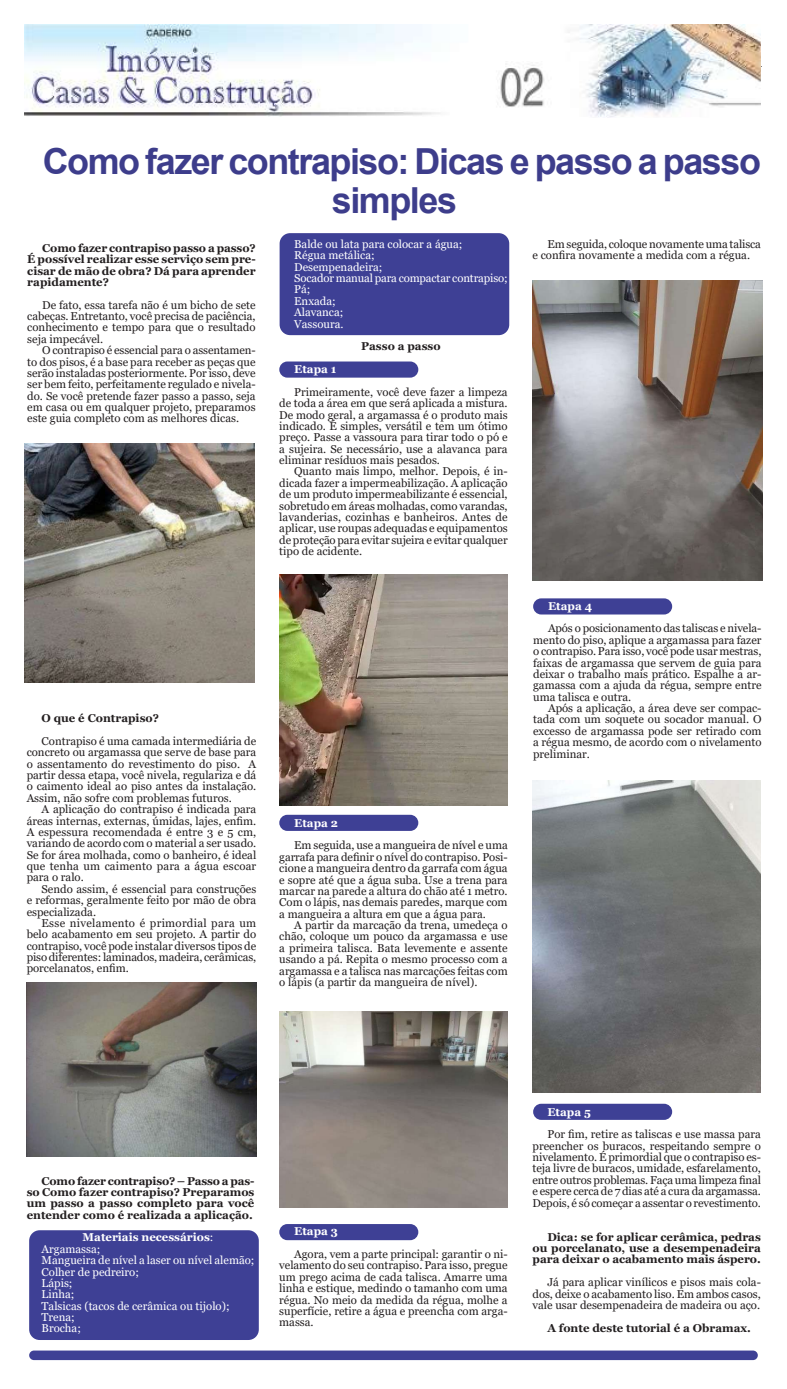
<style>
.page{position:relative;width:787px;height:1389px;background:#fff}
.page>*{position:absolute;margin:0;border:0;box-sizing:border-box;transform-origin:0 0}
.t1{font:700 35.88px/39.4px "Arial";letter-spacing:-.04em;color:#3d3d8b;text-align:center}
.t2{font:11.38px/11.4px "Georgia";color:#231f20;text-align:justify}
.t3{font:700 11.38px/11.4px "Georgia";color:#231f20;text-align:justify}
.t4{font:11.38px/11.4px "Georgia";color:#fff}
.t5{font:700 11.38px "Georgia";color:#fff}
.s1{font-weight:700}
</style>
<div class="page">
<img style="left:25px;top:25px;width:735px;height:93px">
<div style="left:533px;top:1104px;width:139px;height:16px;background:#3e4095;border-radius:8px"></div>
<div style="left:533px;top:598px;width:139px;height:16px;background:#3e4095;border-radius:8px"></div>
<div style="left:279px;top:1224px;width:139px;height:16px;background:#3e4095;border-radius:8px"></div>
<div style="left:279px;top:815px;width:139px;height:16px;background:#3e4095;border-radius:8px"></div>
<div style="left:279px;top:362px;width:139px;height:16px;background:#3e4095;border-radius:8px"></div>
<div style="left:279px;top:233px;width:230px;height:102px;background:#3e4095;border-radius:10px"></div>
<div style="left:29px;top:1230px;width:230px;height:110px;background:#3e4095;border-radius:10px"></div>
<div style="left:29px;top:1351px;width:728px;height:9px;background:#3e4095;border-radius:5px"></div>
<img style="left:25px;top:444px;width:229px;height:239px">
<img style="left:27px;top:982px;width:229px;height:175px">
<img style="left:279px;top:574px;width:228px;height:231px">
<img style="left:279px;top:1012px;width:228px;height:196px">
<img style="left:532px;top:280px;width:229px;height:300px">
<img style="left:532px;top:780px;width:228px;height:313px">
<h1 class="t1" style="left:43px;top:142px;width:719px">Como fazer contrapiso: Dicas e passo a passo simples</h1>
<p class="t3" style="left:27px;top:242px;width:230px;text-indent:15px">Como fazer contrapiso passo a passo?<br>É possível realizar esse serviço sem pre&shy;cisar de mão de obra? Dá para aprender rapidamente?</p>
<p class="t2" style="left:27px;top:299px;width:230px;text-indent:15px">De fato, essa tarefa não é um bicho de sete cabeças. Entretanto, você precisa de paciência, conhecimento e tempo para que o resultado seja impecável.</p>
<p class="t2" style="left:27px;top:345px;width:230px;text-indent:15px">O contrapiso é essencial para o assentamen&shy;to dos pisos, é a base para receber as peças que serão instaladas posteriormente. Por isso, deve ser bem feito, perfeitamente regulado e nivela&shy;do. Se você pretende fazer passo a passo, seja em casa ou em qualquer projeto, preparamos este guia completo com as melhores dicas.</p>
<p class="t4" style="left:294px;top:239px;width:215px">Balde ou lata para colocar a água;<br>Régua metálica;<br>Desempenadeira;<br>Socador manual para compactar contrapiso;<br>Pá;<br>Enxada;<br>Alavanca;<br>Vassoura.</p>
<p class="t3" style="left:361px;top:341px;width:81px">Passo a passo</p>
<p class="t5" style="left:294px;top:362px;width:44px">Etapa 1</p>
<p class="t2" style="left:279px;top:386px;width:230px;text-indent:15px">Primeiramente, você deve fazer a limpeza de toda a área em que será aplicada a mistura.<br>De modo geral, a argamassa é o produto mais indicado. É simples, versátil e tem um ótimo preço. Passe a vassoura para tirar todo o pó e a sujeira. Se necessário, use a alavanca para eliminar resíduos mais pesados.</p>
<p class="t2" style="left:279px;top:466px;width:230px;text-indent:15px">Quanto mais limpo, melhor. Depois, é in&shy;dicada fazer a impermeabilização. A aplicação de um produto impermeabilizante é essencial, sobretudo em áreas molhadas, como varandas, lavanderias, cozinhas e banheiros. Antes de aplicar, use roupas adequadas e equipamentos de proteção para evitar sujeira e evitar qualquer tipo de acidente.</p>
<p class="t3" style="left:42px;top:713px;width:119px">O que é Contrapiso?</p>
<p class="t2" style="left:27px;top:736px;width:231px;text-indent:15px">Contrapiso é uma camada intermediária de concreto ou argamassa que serve de base para o assentamento do revestimento do piso. A partir dessa etapa, você nivela, regulariza e dá o caimento ideal ao piso antes da instalação.<br>Assim, não sofre com problemas futuros.</p>
<p class="t2" style="left:27px;top:804px;width:231px;text-indent:15px">A aplicação do contrapiso é indicada para áreas internas, externas, úmidas, lajes, enfim.<br>A espessura recomendada é entre 3 e 5 cm, variando de acordo com o material a ser usado.<br>Se for área molhada, como o banheiro, é ideal que tenha um caimento para a água escoar para o ralo.</p>
<p class="t2" style="left:27px;top:883px;width:231px;text-indent:15px">Sendo assim, é essencial para construções e reformas, geralmente feito por mão de obra especializada.</p>
<p class="t2" style="left:27px;top:918px;width:231px;text-indent:15px">Esse nivelamento é primordial para um belo acabamento em seu projeto. A partir do contrapiso, você pode instalar diversos tipos de piso diferentes: laminados, madeira, cerâmicas, porcelanatos, enfim.</p>
<p class="t5" style="left:294px;top:815px;width:45px">Etapa 2</p>
<p class="t2" style="left:279px;top:840px;width:230px;text-indent:15px">Em seguida, use a mangueira de nível e uma garrafa para definir o nível do contrapiso. Posi&shy;cione a mangueira dentro da garrafa com água e sopre até que a água suba. Use a trena para marcar na parede a altura do chão até 1 metro.<br>Com o lápis, nas demais paredes, marque com a mangueira a altura em que a água para.</p>
<p class="t2" style="left:279px;top:920px;width:230px;text-indent:15px">A partir da marcação da trena, umedeça o chão, coloque um pouco da argamassa e use a primeira talisca. Bata levemente e assente usando a pá. Repita o mesmo processo com a argamassa e a talisca nas marcações feitas com o lápis (a partir da mangueira de nível).</p>
<p class="t2" style="left:532px;top:239px;width:230px;text-indent:15px">Em seguida, coloque novamente uma talisca e confira novamente a medida com a régua.</p>
<p class="t5" style="left:548px;top:598px;width:46px">Etapa 4</p>
<p class="t2" style="left:533px;top:623px;width:230px;text-indent:15px">Após o posicionamento das taliscas e nivela&shy;mento do piso, aplique a argamassa para fazer o contrapiso. Para isso, você pode usar mestras, faixas de argamassa que servem de guia para deixar o trabalho mais prático. Espalhe a ar&shy;gamassa com a ajuda da régua, sempre entre uma talisca e outra.</p>
<p class="t2" style="left:533px;top:703px;width:230px;text-indent:15px">Após a aplicação, a área deve ser compac&shy;tada com um soquete ou socador manual. O excesso de argamassa pode ser retirado com a régua mesmo, de acordo com o nivelamento preliminar.</p>
<p class="t3" style="left:27px;top:1175px;width:229px;text-indent:15px">Como fazer contrapiso? – Passo a pas&shy;so Como fazer contrapiso? Preparamos um passo a passo completo para você entender como é realizada a aplicação.</p>
<p class="t4" style="left:42px;top:1232px;width:214px;text-indent:41px"><span class="s1">Materiais necessários</span>:<br>Argamassa;<br>Mangueira de nível a laser ou nível alemão;<br>Colher de pedreiro;<br>Lápis;<br>Linha;<br>Talsicas (tacos de cerâmica ou tijolo);<br>Trena;<br>Brocha;</p>
<p class="t5" style="left:294px;top:1224px;width:45px">Etapa 3</p>
<p class="t2" style="left:279px;top:1249px;width:230px;text-indent:15px">Agora, vem a parte principal: garantir o ni&shy;velamento do seu contrapiso. Para isso, pregue um prego acima de cada talisca. Amarre uma linha e estique, medindo o tamanho com uma régua. No meio da medida da régua, molhe a superfície, retire a água e preencha com arga&shy;massa.</p>
<p class="t5" style="left:547px;top:1104px;width:45px">Etapa 5</p>
<p class="t2" style="left:532px;top:1129px;width:230px;text-indent:15px">Por fim, retire as taliscas e use massa para preencher os buracos, respeitando sempre o nivelamento. É primordial que o contrapiso es&shy;teja livre de buracos, umidade, esfarelamento, entre outros problemas. Faça uma limpeza final e espere cerca de 7 dias até a cura da argamassa.<br>Depois, é só começar a assentar o revestimento.</p>
<p class="t3" style="left:532px;top:1231px;width:230px;text-indent:15px">Dica: se for aplicar cerâmica, pedras ou porcelanato, use a desempenadeira para deixar o acabamento mais áspero.</p>
<p class="t2" style="left:532px;top:1277px;width:230px;text-indent:15px">Já para aplicar vinílicos e pisos mais cola&shy;dos, deixe o acabamento liso. Em ambos casos, vale usar desempenadeira de madeira ou aço.</p>
<p class="t3" style="left:547px;top:1322px;width:205px">A fonte deste tutorial é a Obramax.</p>
</div>
